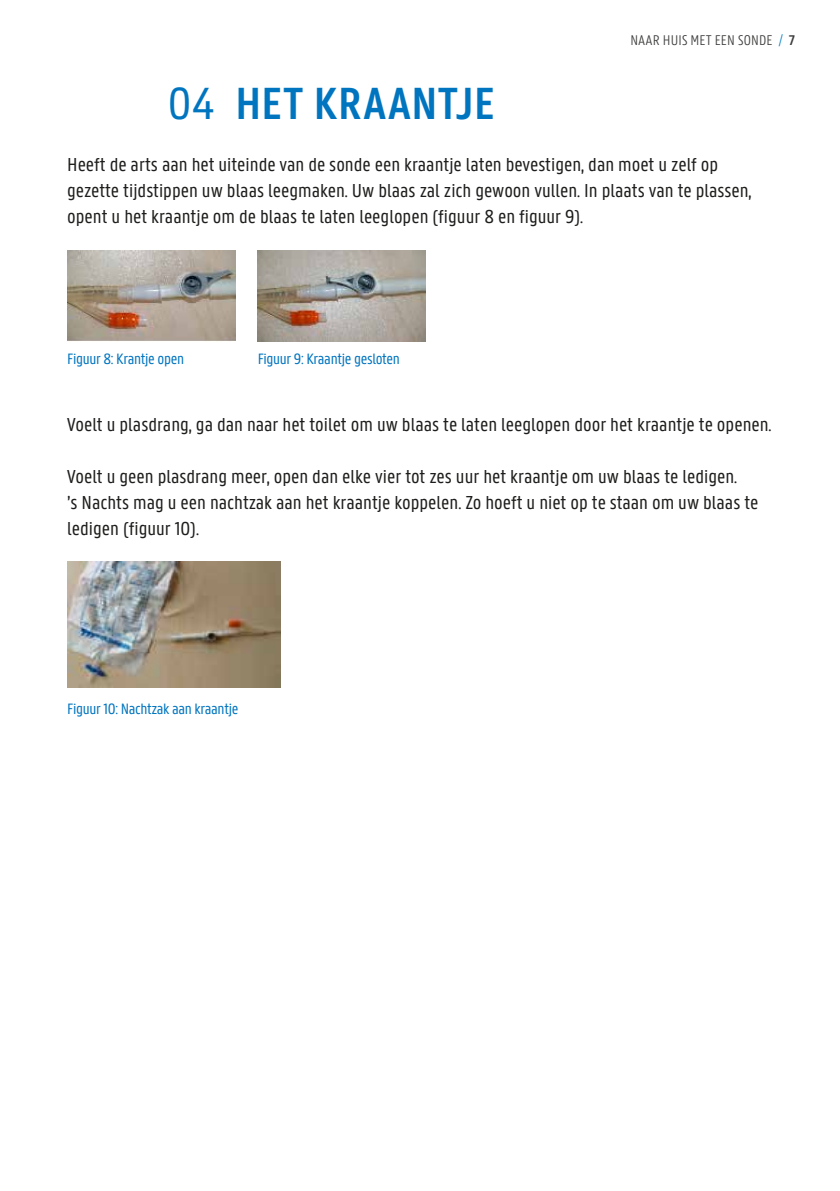
<style>
.page{position:relative;width:840px;height:1191px;background:#fff}
.page>*{position:absolute;margin:0;border:0;box-sizing:border-box;transform-origin:0 0}
.t1{font:600 48px "U Gent Panno Text";letter-spacing:.015em;color:#0075bf}
.t2{font:20px/26px "U Gent Panno Text";color:#1d1d1b}
.t3{font:16px "U Gent Panno Text";letter-spacing:-.02em;color:#0075bf}
.t4{font:300 15px "U Gent Panno Text";letter-spacing:.015em;color:#3c3c3b}
.s1{color:#0080c6}
.s2{font-weight:600}
.s3{font-weight:400}
</style>
<div class="page">
<img style="left:67px;top:561px;width:213px;height:126px">
<img style="left:67px;top:251px;width:168px;height:91px">
<img style="left:257px;top:251px;width:168px;height:91px">
<p class="t4" style="left:630px;top:31px;width:166px">NAAR HUIS MET EEN SONDE <span class="s1">/</span> <span class="s2">7</span></p>
<h1 class="t1" style="left:168px;top:74px;width:328px"><span class="s3">04</span> HET KRAANTJE</h1>
<p class="t2" style="left:67px;top:151px;width:685px">Heeft de arts aan het uiteinde van de sonde een kraantje laten bevestigen, dan moet u zelf op gezette tijdstippen uw blaas leegmaken. Uw blaas zal zich gewoon vullen. In plaats van te plassen, opent u het kraantje om de blaas te laten leeglopen (figuur 8 en figuur 9).</p>
<p class="t3" style="left:67px;top:349px;width:118px">Figuur 8: Krantje open</p>
<p class="t3" style="left:257px;top:349px;width:144px">Figuur 9: Kraantje gesloten</p>
<p class="t2" style="left:67px;top:411px;width:705px">Voelt u plasdrang, ga dan naar het toilet om uw blaas te laten leeglopen door het kraantje te openen.</p>
<p class="t2" style="left:67px;top:463px;width:692px">Voelt u geen plasdrang meer, open dan elke vier tot zes uur het kraantje om uw blaas te ledigen.<br>’s Nachts mag u een nachtzak aan het kraantje koppelen. Zo hoeft u niet op te staan om uw blaas te ledigen (figuur 10).</p>
<p class="t3" style="left:67px;top:699px;width:173px">Figuur 10: Nachtzak aan kraantje</p>
</div>
